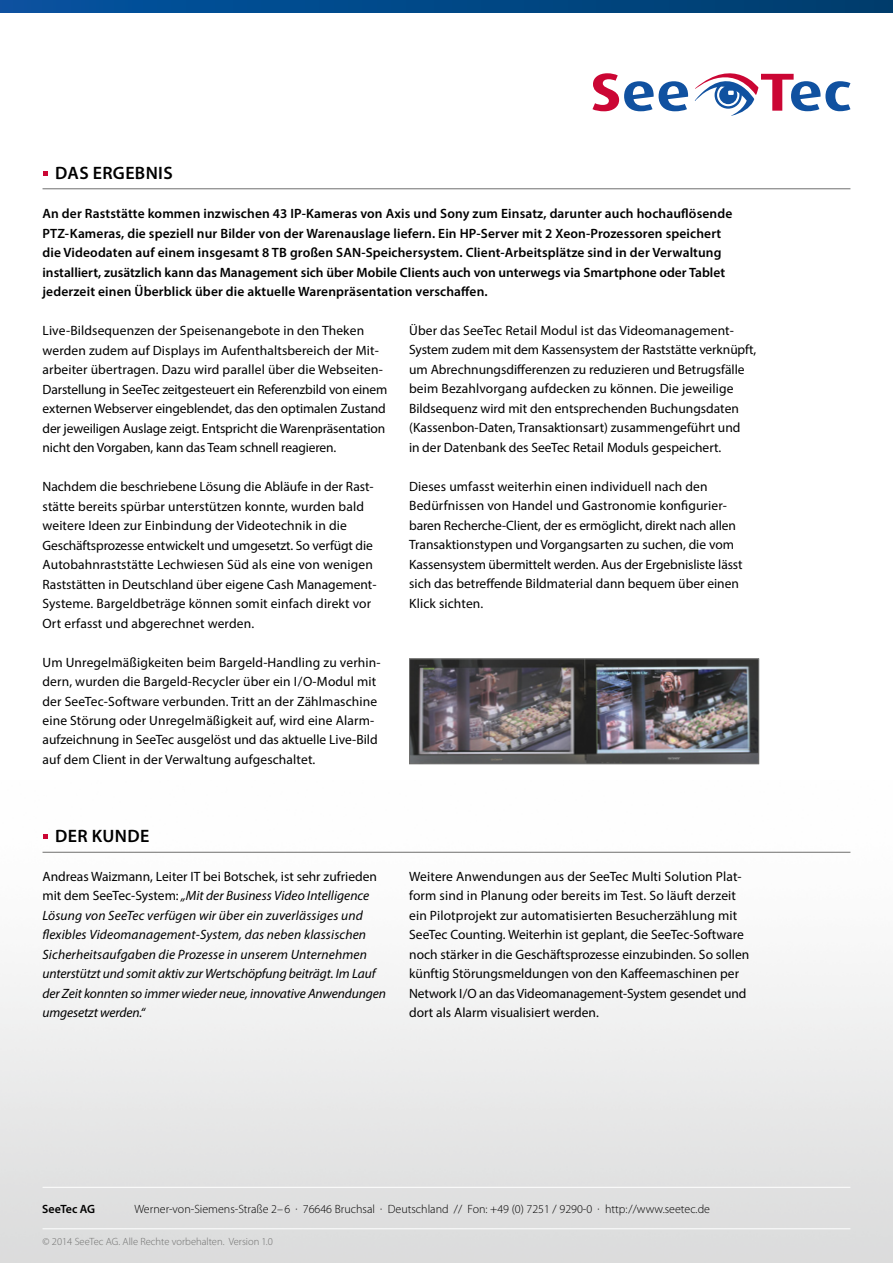
<style>
.page{position:relative;width:893px;height:1263px;background:#fff}
.page>*{position:absolute;margin:0;border:0;box-sizing:border-box;transform-origin:0 0}
.t1{font:600 18px "Myriad Pro";letter-spacing:.02em;color:#000}
.t2{font:13.5px/19.5px "Myriad Pro";color:#000}
.t3{font:600 13.5px/19.5px "Myriad Pro";letter-spacing:.01em;color:#000}
.t4{font:italic 13.5px/19.5px "Myriad Pro";color:#000}
.t5{font:300 12px "Myriad Pro";color:#000}
.t6{font:600 12px "Myriad Pro";letter-spacing:-.01em;color:#000}
.t7{font:300 10.5px "Myriad Pro";color:#6f6f6e}
.s1{font-style:normal}
</style>
<div class="page">
<svg style="left:43px;top:834px;width:5px;height:5px"></svg>
<hr style="left:43px;top:188px;width:807px;height:1px;background:#6f6f6e">
<hr style="left:43px;top:852px;width:807px;height:1px;background:#6f6f6e">
<svg style="left:43px;top:171px;width:5px;height:5px"></svg>
<svg style="left:592px;top:73px;width:96px;height:38px"></svg>
<svg style="left:695px;top:73px;width:155px;height:43px"></svg>
<svg style="left:0;top:0;width:893px;height:13px"></svg>
<img style="left:411px;top:660px;width:346px;height:102px">
<div style="left:409px;top:658px;width:350px;height:106px;border:1px solid #6f6f6e"></div>
<h1 class="t1" style="left:55px;top:162px;width:119px">DAS ERGEBNIS</h1>
<p class="t3" style="left:43px;top:203px;width:691px">An der Raststätte kommen inzwischen 43 IP-Kameras von Axis und Sony zum Einsatz, darunter auch hochauflösende PTZ-Kameras, die speziell nur Bilder von der Warenauslage liefern. Ein HP-Server mit 2 Xeon-Prozessoren speichert die Videodaten auf einem insgesamt 8 TB großen SAN-Speichersystem. Client-Arbeitsplätze sind in der Verwaltung installiert, zusätzlich kann das Management sich über Mobile Clients auch von unterwegs via Smartphone oder Tablet jederzeit einen Überblick über die aktuelle Warenpräsentation verschaffen.</p>
<p class="t2" style="left:43px;top:321px;width:346px">Live-Bildsequenzen der Speisenangebote in den Theken werden zudem auf Displays im Aufenthaltsbereich der Mit&shy;arbeiter übertragen. Dazu wird parallel über die Webseiten-Darstellung in SeeTec zeitgesteuert ein Referenzbild von einem externen Webserver eingeblendet, das den optimalen Zustand der jeweiligen Auslage zeigt. Entspricht die Warenpräsentation nicht den Vorgaben, kann das Team schnell reagieren.</p>
<p class="t2" style="left:43px;top:476px;width:335px">Nachdem die beschriebene Lösung die Abläufe in der Rast&shy;stätte bereits spürbar unterstützen konnte, wurden bald weitere Ideen zur Einbindung der Videotechnik in die Geschäftsprozesse entwickelt und umgesetzt. So verfügt die Autobahnraststätte Lechwiesen Süd als eine von wenigen Raststätten in Deutschland über eigene Cash Management-Systeme. Bargeldbeträge können somit einfach direkt vor Ort erfasst und abgerechnet werden.</p>
<p class="t2" style="left:43px;top:652px;width:340px">Um Unregelmäßigkeiten beim Bargeld-Handling zu verhin&shy;dern, wurden die Bargeld-Recycler über ein I/O-Modul mit der SeeTec-Software verbunden. Tritt an der Zählmaschine eine Störung oder Unregelmäßigkeit auf, wird eine Alarm&shy;aufzeichnung in SeeTec ausgelöst und das aktuelle Live-Bild auf dem Client in der Verwaltung aufgeschaltet.</p>
<p class="t2" style="left:409px;top:320px;width:349px">Über das SeeTec Retail Modul ist das Videomanagement-System zudem mit dem Kassensystem der Raststätte verknüpft, um Abrechnungsdifferenzen zu reduzieren und Betrugsfälle beim Bezahlvorgang aufdecken zu können. Die jeweilige Bildsequenz wird mit den entsprechenden Buchungsdaten (Kassenbon-Daten, Transaktionsart) zusammengeführt und<br>in der Datenbank des SeeTec Retail Moduls gespeichert.</p>
<p class="t2" style="left:409px;top:476px;width:335px">Dieses umfasst weiterhin einen individuell nach den Bedürfnissen von Handel und Gastronomie konfigurier&shy;baren Recherche-Client, der es ermöglicht, direkt nach allen Transaktionstypen und Vorgangsarten zu suchen, die vom Kassensystem übermittelt werden. Aus der Ergebnisliste lässt sich das betreffende Bildmaterial dann bequem über einen Klick sichten.</p>
<h1 class="t1" style="left:55px;top:825px;width:96px">DER KUNDE</h1>
<p class="t4" style="left:43px;top:866px;width:345px"><span class="s1">Andreas Waizmann, Leiter IT bei Botschek, ist sehr zufrieden mit dem SeeTec-System:</span> „Mit der Business Video Intelligence Lösung von SeeTec verfügen wir über ein zuverlässiges und flexibles Videomanagement-System, das neben klassischen Sicherheitsaufgaben die Prozesse in unserem Unternehmen unterstützt und somit aktiv zur Wertschöpfung beiträgt. Im Lauf der Zeit konnten so immer wieder neue, innovative Anwendungen umgesetzt werden.“</p>
<p class="t2" style="left:409px;top:866px;width:342px">Weitere Anwendungen aus der SeeTec Multi Solution Plat&shy;form sind in Planung oder bereits im Test. So läuft derzeit ein Pilotprojekt zur automatisierten Besucherzählung mit SeeTec Counting. Weiterhin ist geplant, die SeeTec-Software noch stärker in die Geschäftsprozesse einzubinden. So sollen künftig Störungsmeldungen von den Kaffeemaschinen per Network I/O an das Videomanagement-System gesendet und dort als Alarm visualisiert werden.</p>
<p class="t6" style="left:42px;top:1201px;width:55px">SeeTec AG</p>
<p class="t5" style="left:134px;top:1201px;width:577px">Werner-von-Siemens-Straße 2–6 · 76646 Bruchsal · Deutschland // Fon: +49 (0) 7251 / 9290-0 · http://www.seetec.de</p>
<p class="t7" style="left:43px;top:1235px;width:232px">© 2014 SeeTec AG. Alle Rechte vorbehalten. Version 1.0</p>
</div>
